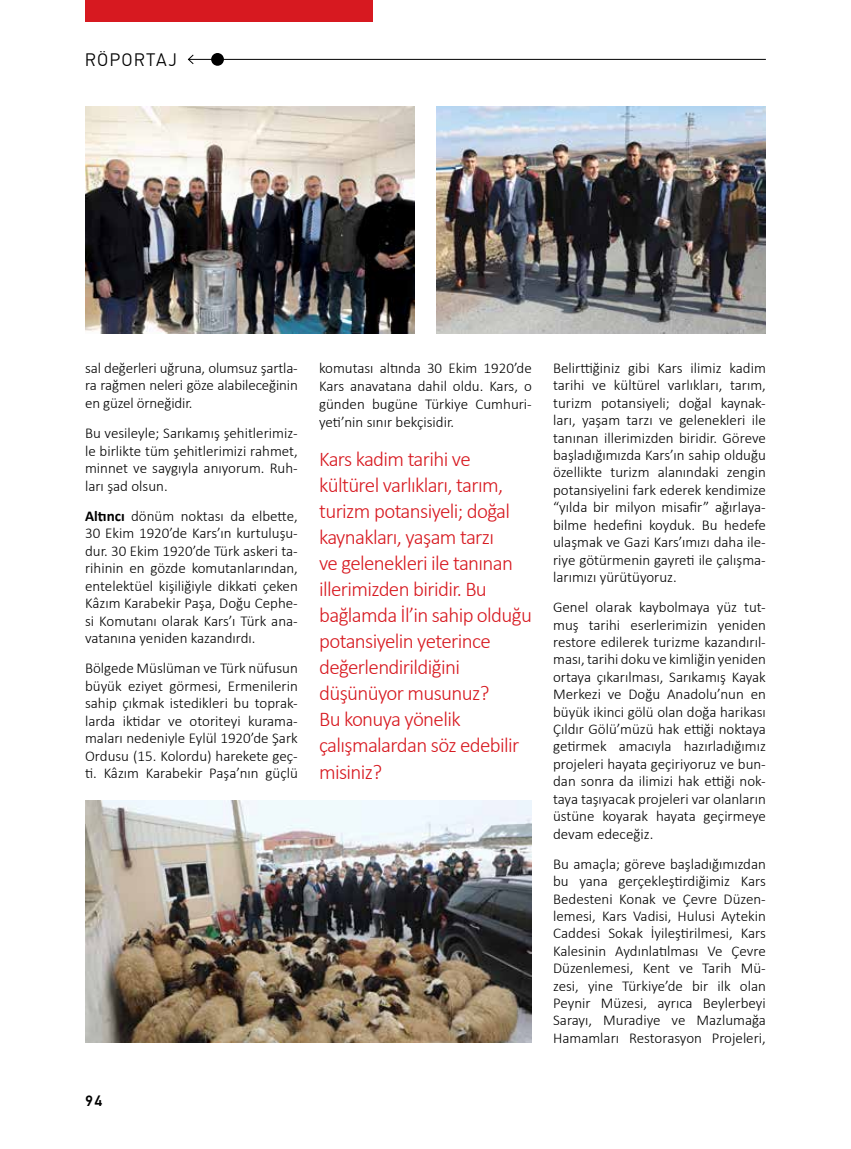
<style>
.page{position:relative;width:851px;height:1149px;background:#fff}
.page>*{position:absolute;margin:0;border:0;box-sizing:border-box;transform-origin:0 0}
.t1{font:300 21px/26px "Calibri";letter-spacing:-.03em;color:#d71920}
.t2{font:300 18px "PF Din Text Pro";letter-spacing:.1em;color:#000}
.t3{font:300 15px/17.4px "Calibri";color:#000;text-align:justify}
.t4{font:500 15px "PF Din Text Pro";color:#000}
.s1{font-weight:700}
</style>
<div class="page">
<hr style="left:188px;top:59px;width:577px;height:1px;background:#000">
<svg style="left:188px;top:54px;width:6px;height:10px"></svg>
<div style="left:211px;top:53px;width:13px;height:13px;background:#000;border-radius:50%"></div>
<div style="left:85px;top:0;width:288px;height:21px;background:#d71920"></div>
<img style="left:85px;top:106px;width:330px;height:227px">
<img style="left:436px;top:106px;width:329px;height:227px">
<img style="left:85px;top:800px;width:446px;height:242px">
<p class="t2" style="left:85px;top:50px;width:93px">RÖPORTAJ</p>
<p class="t3" style="left:85px;top:359px;width:214px">sal değerleri uğruna, olumsuz şartla&shy;ra rağmen neleri göze alabileceğinin en güzel örneğidir.</p>
<p class="t3" style="left:85px;top:424px;width:214px">Bu vesileyle; Sarıkamış şehitlerimiz&shy;le birlikte tüm şehitlerimizi rahmet, minnet ve saygıyla anıyorum. Ruh&shy;ları şad olsun.</p>
<p class="t3" style="left:85px;top:506px;width:214px"><span class="s1">Altıncı</span> dönüm noktası da elbette, 30 Ekim 1920’de Kars’ın kurtuluşu&shy;dur. 30 Ekim 1920’de Türk askeri ta&shy;rihinin en gözde komutanlarından, entelektüel kişiliğiyle dikkati çeken Kâzım Karabekir Paşa, Doğu Cephe&shy;si Komutanı olarak Kars’ı Türk ana&shy;vatanına yeniden kazandırdı.</p>
<p class="t3" style="left:85px;top:659px;width:214px">Bölgede Müslüman ve Türk nüfusun büyük eziyet görmesi, Ermenilerin sahip çıkmak istedikleri bu toprak&shy;larda iktidar ve otoriteyi kurama&shy;maları nedeniyle Eylül 1920’de Şark Ordusu (15. Kolordu) harekete geç&shy;ti. Kâzım Karabekir Paşa’nın güçlü</p>
<p class="t3" style="left:319px;top:358px;width:214px;line-height:18px">komutası altında 30 Ekim 1920’de Kars anavatana dahil oldu. Kars, o günden bugüne Türkiye Cumhuri&shy;yeti’nin sınır bekçisidir.</p>
<p class="t1" style="left:319px;top:445px;width:214px">Kars kadim tarihi ve kültürel varlıkları, tarım, turizm potansiyeli; doğal kaynakları, yaşam tarzı<br>ve gelenekleri ile tanınan illerimizden biridir. Bu bağlamda İl’in sahip olduğu potansiyelin yeterince değerlendirildiğini düşünüyor musunuz?<br>Bu konuya yönelik çalışmalardan söz edebilir misiniz?</p>
<p class="t4" style="left:85px;top:1091px;width:19px">94</p>
<p class="t3" style="left:553px;top:359px;width:214px">Belirttiğiniz gibi Kars ilimiz kadim tarihi ve kültürel varlıkları, tarım, turizm potansiyeli; doğal kaynak&shy;ları, yaşam tarzı ve gelenekleri ile tanınan illerimizden biridir. Göreve başladığımızda Kars’ın sahip olduğu özellikte turizm alanındaki zengin potansiyelini fark ederek kendimize “yılda bir milyon misafir” ağırlaya&shy;bilme hedefini koyduk. Bu hedefe ulaşmak ve Gazi Kars’ımızı daha ile&shy;riye götürmenin gayreti ile çalışma&shy;larımızı yürütüyoruz.</p>
<p class="t3" style="left:553px;top:598px;width:214px">Genel olarak kaybolmaya yüz tut&shy;muş tarihi eserlerimizin yeniden restore edilerek turizme kazandırıl&shy;ması, tarihi doku ve kimliğin yeniden ortaya çıkarılması, Sarıkamış Kayak Merkezi ve Doğu Anadolu’nun en büyük ikinci gölü olan doğa harikası Çıldır Gölü’müzü hak ettiği noktaya getirmek amacıyla hazırladığımız projeleri hayata geçiriyoruz ve bun&shy;dan sonra da ilimizi hak ettiği nok&shy;taya taşıyacak projeleri var olanların üstüne koyarak hayata geçirmeye devam edeceğiz.</p>
<p class="t3" style="left:553px;top:854px;width:214px">Bu amaçla; göreve başladığımızdan bu yana gerçekleştirdiğimiz Kars Bedesteni Konak ve Çevre Düzen&shy;lemesi, Kars Vadisi, Hulusi Aytekin Caddesi Sokak İyileştirilmesi, Kars Kalesinin Aydınlatılması Ve Çevre Düzenlemesi, Kent ve Tarih Mü&shy;zesi, yine Türkiye’de bir ilk olan Peynir Müzesi, ayrıca Beylerbeyi Sarayı, Muradiye ve Mazlumağa Hamamları Restorasyon Projeleri,</p>
</div>
